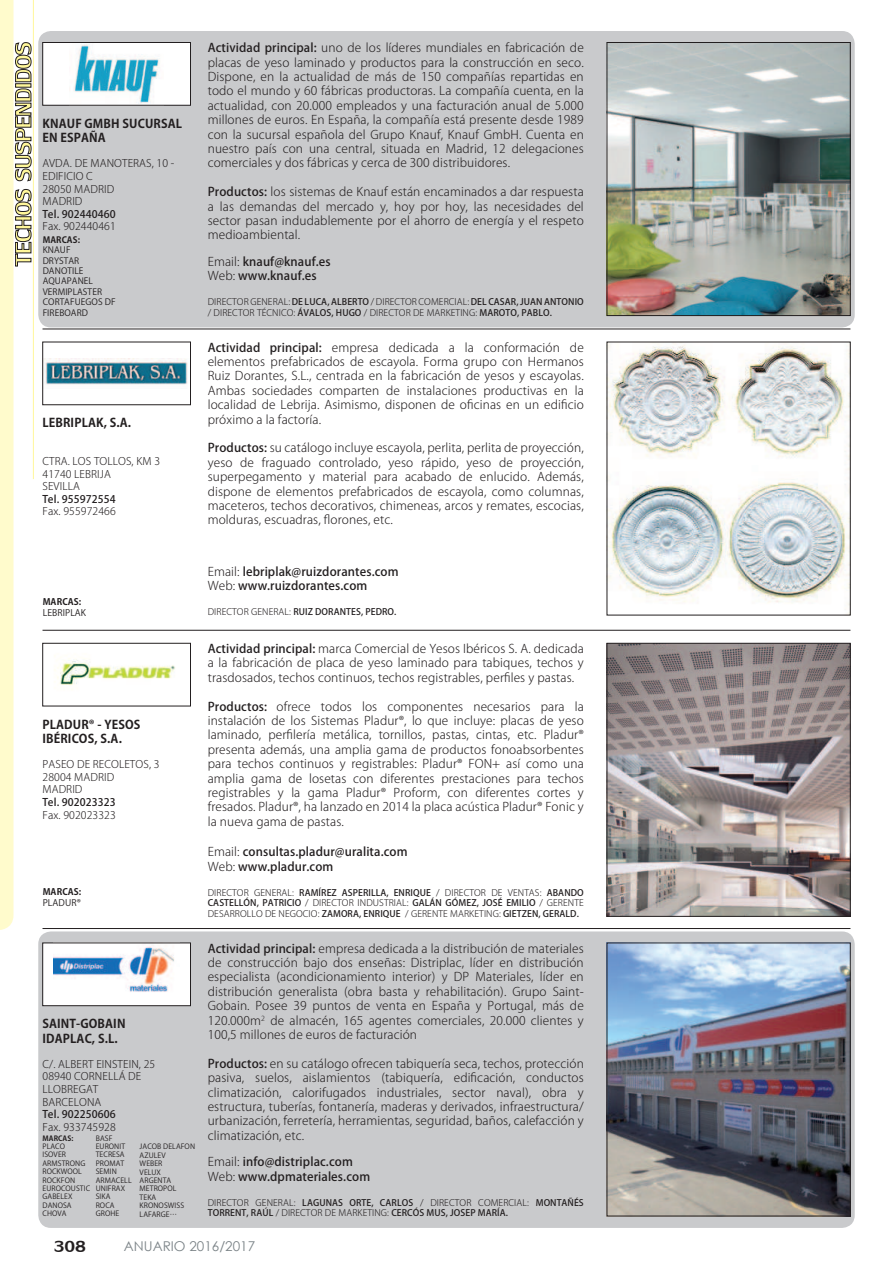
<style>
.page{position:relative;width:893px;height:1263px;background:#fff}
.page>*{position:absolute;margin:0;border:0;box-sizing:border-box;transform-origin:0 0}
.t1{font:24px "Lily UPC";color:#231f20}
.t2{font:13.5px "Century Gothic";color:#7b8387}
.t3{font:300 12px/14.4px "Koz Go Pro";letter-spacing:.01em;color:#231f20;text-align:justify}
.t4{font:500 12px/14.4px "Koz Go Pro";letter-spacing:.01em;color:#231f20}
.t5{font:700 12px/14.4px "Koz Go Pro";letter-spacing:.01em;color:#231f20}
.t6{font:300 10.5px/12.6px "Koz Go Pro";letter-spacing:.01em;color:#231f20}
.t7{font:500 10.5px "Koz Go Pro";letter-spacing:.01em;color:#231f20}
.t8{font:300 9px/10.5px "Koz Go Pro";letter-spacing:.01em;color:#231f20;text-align:justify}
.t9{font:500 9px/10.5px "Koz Go Pro";letter-spacing:.01em;color:#231f20}
.t10{font:9px "Koz Go Pro";letter-spacing:.01em;color:#231f20}
.t11{font:700 9px "Koz Go Pro";letter-spacing:.01em;color:#231f20}
.t12{font:8.7px/10.5px "Koz Go Pro";letter-spacing:.01em;color:#231f20}
.t13{font:700 8.7px "Koz Go Pro";letter-spacing:.01em;color:#231f20}
.t14{font:7.2px/8.4px "Koz Go Pro";letter-spacing:.01em;color:#231f20}
.t15{font:700 7.2px "Koz Go Pro";letter-spacing:.01em;color:#231f20}
.s1{font-weight:500}
.s2{font-weight:300}
</style>
<div class="page">
<div style="left:38px;top:931px;width:817px;height:297px;background:#c9cacc;border-radius:13px"></div>
<hr style="left:43px;top:928px;width:807px;height:1px;background:#231f20">
<hr style="left:43px;top:630px;width:807px;height:1px;background:#231f20">
<img style="left:609px;top:645px;width:239px;height:269px">
<div style="left:607px;top:643px;width:243px;height:273px;border:1px solid #231f20"></div>
<img style="left:54px;top:658px;width:121px;height:28px">
<div style="left:43px;top:643px;width:148px;height:63px;border:1px solid #231f20"></div>
<img style="left:609px;top:945px;width:239px;height:269px">
<div style="left:43px;top:943px;width:147px;height:63px;background:#fff"></div>
<img style="left:53px;top:945px;width:122px;height:47px">
<div style="left:43px;top:943px;width:148px;height:63px;border:1px solid #231f20"></div>
<hr style="left:33px;top:0;width:1px;height:479px;background:#fff79a">
<svg style="left:0;top:0;width:31px;height:930px"></svg>
<div style="left:38px;top:31px;width:817px;height:296px;background:#c9cacc;border-radius:13px"></div>
<hr style="left:43px;top:329px;width:807px;height:1px;background:#231f20">
<img style="left:609px;top:44px;width:239px;height:270px">
<div style="left:607px;top:42px;width:243px;height:274px;border:1px solid #231f20"></div>
<div style="left:43px;top:42px;width:147px;height:63px;background:#fff"></div>
<img style="left:74px;top:44px;width:86px;height:59px">
<div style="left:43px;top:42px;width:148px;height:63px;border:1px solid #231f20"></div>
<img style="left:609px;top:344px;width:239px;height:261px">
<img style="left:45px;top:359px;width:143px;height:26px">
<div style="left:43px;top:342px;width:148px;height:63px;border:1px solid #231f20"></div>
<p class="t5" style="left:43px;top:117px;width:141px">KNAUF GMBH SUCURSAL<br>EN ESPAÑA</p>
<p class="t6" style="left:43px;top:157px;width:133px">AVDA. DE MANOTERAS, 10 -<br>EDIFICIO C<br>28050 MADRID<br>MADRID</p>
<p class="t7" style="left:43px;top:207px;width:75px">Tel. 902440460</p>
<p class="t6" style="left:43px;top:220px;width:75px">Fax. 902440461</p>
<p class="t13" style="left:43px;top:234px;width:39px">MARCAS:</p>
<p class="t12" style="left:43px;top:245px;width:74px">KNAUF<br>DRYSTAR<br>DANOTILE<br>AQUAPANEL<br>VERMIPLASTER<br>CORTAFUEGOS DF<br>FIREBOARD</p>
<p class="t5" style="left:43px;top:416px;width:90px">LEBRIPLAK, S.A.</p>
<p class="t6" style="left:43px;top:455px;width:119px">CTRA. LOS TOLLOS, KM 3<br>41740 LEBRIJA<br>SEVILLA</p>
<p class="t7" style="left:43px;top:492px;width:75px">Tel. 955972554</p>
<p class="t6" style="left:43px;top:505px;width:75px">Fax. 955972466</p>
<p class="t3" style="left:208px;top:41px;width:378px"><span class="s1">Actividad principal:</span> uno de los líderes mundiales en fabricación de placas de yeso laminado y productos para la construcción en seco.<br>Dispone, en la actualidad de más de 150 compañías repartidas en todo el mundo y 60 fábricas productoras. La compañía cuenta, en la actualidad, con 20.000 empleados y una facturación anual de 5.000 millones de euros. En España, la compañía está presente desde 1989 con la sucursal española del Grupo Knauf, Knauf GmbH. Cuenta en nuestro país con una central, situada en Madrid, 12 delegaciones comerciales y dos fábricas y cerca de 300 distribuidores.</p>
<p class="t3" style="left:208px;top:185px;width:378px"><span class="s1">Productos:</span> los sistemas de Knauf están encaminados a dar respuesta a las demandas del mercado y, hoy por hoy, las necesidades del sector pasan indudablemente por el ahorro de energía y el respeto medioambiental.</p>
<p class="t4" style="left:208px;top:255px;width:124px"><span class="s2">Email:</span> knauf@knauf.es<br><span class="s2">Web:</span> www.knauf.es</p>
<p class="t8" style="left:208px;top:297px;width:378px">DIRECTOR GENERAL: <span class="s1">DE LUCA, ALBERTO</span> / DIRECTOR COMERCIAL: <span class="s1">DEL CASAR, JUAN ANTONIO </span>/ DIRECTOR TÉCNICO: <span class="s1">ÁVALOS, HUGO</span> / DIRECTOR DE MARKETING: <span class="s1">MAROTO, PABLO.</span></p>
<p class="t3" style="left:208px;top:340px;width:378px"><span class="s1">Actividad principal:</span> empresa dedicada a la conformación de elementos prefabricados de escayola. Forma grupo con Hermanos Ruiz Dorantes, S.L., centrada en la fabricación de yesos y escayolas.<br>Ambas sociedades comparten de instalaciones productivas en la localidad de Lebrija. Asimismo, disponen de o昀椀cinas en un edi昀椀cio próximo a la factoría.</p>
<p class="t3" style="left:208px;top:441px;width:378px"><span class="s1">Productos:</span> su catálogo incluye escayola, perlita, perlita de proyección, yeso de fraguado controlado, yeso rápido, yeso de proyección, superpegamento y material para acabado de enlucido. Además, dispone de elementos prefabricados de escayola, como columnas, maceteros, techos decorativos, chimeneas, arcos y remates, escocias, molduras, escuadras, 昀氀orones, etc.</p>
<p class="t11" style="left:43px;top:596px;width:40px">MARCAS:</p>
<p class="t10" style="left:43px;top:606px;width:45px">LEBRIPLAK</p>
<p class="t5" style="left:43px;top:718px;width:99px">PLADUR® - YESOS<br>IBÉRICOS, S.A.</p>
<p class="t6" style="left:43px;top:758px;width:119px">PASEO DE RECOLETOS, 3<br>28004 MADRID<br>MADRID</p>
<p class="t7" style="left:43px;top:795px;width:75px">Tel. 902023323</p>
<p class="t6" style="left:43px;top:808px;width:75px">Fax. 902023323</p>
<p class="t11" style="left:43px;top:886px;width:40px">MARCAS:</p>
<p class="t10" style="left:43px;top:897px;width:40px">PLADUR®</p>
<p class="t5" style="left:43px;top:1017px;width:85px">SAINT-GOBAIN<br>IDAPLAC, S.L.</p>
<p class="t6" style="left:43px;top:1058px;width:114px">C/. ALBERT EINSTEIN, 25<br>08940 CORNELLÁ DE<br>LLOBREGAT<br>BARCELONA</p>
<p class="t7" style="left:43px;top:1107px;width:75px">Tel. 902250606</p>
<p class="t6" style="left:43px;top:1121px;width:75px">Fax. 933745928</p>
<p class="t15" style="left:43px;top:1133px;width:32px">MARCAS:</p>
<p class="t14" style="left:43px;top:1142px;width:49px">PLACO<br>ISOVER<br>ARMSTRONG<br>ROCKWOOL<br>ROCKFON<br>EUROCOUSTIC<br>GABELEX<br>DANOSA<br>CHOVA</p>
<p class="t14" style="left:96px;top:1134px;width:37px">BASF<br>EURONIT<br>TECRESA<br>PROMAT<br>SEMIN<br>ARMACELL<br>UNIFRAX<br>SIKA<br>ROCA<br>GROHE</p>
<p class="t14" style="left:140px;top:1143px;width:57px">JACOB DELAFON<br>AZULEV<br>WEBER<br>VELUX<br>ARGENTA<br>METROPOL<br>TEKA<br>KRONOSWISS<br>LAFARGE…</p>
<p class="t4" style="left:208px;top:565px;width:192px"><span class="s2">Email:</span> lebriplak@ruizdorantes.com<br><span class="s2">Web:</span> www.ruizdorantes.com</p>
<p class="t9" style="left:208px;top:607px;width:190px"><span class="s2">DIRECTOR GENERAL:</span> RUIZ DORANTES, PEDRO.</p>
<p class="t3" style="left:208px;top:641px;width:378px"><span class="s1">Actividad principal:</span> marca Comercial de Yesos Ibéricos S. A. dedicada a la fabricación de placa de yeso laminado para tabiques, techos y trasdosados, techos continuos, techos registrables, per昀椀les y pastas.</p>
<p class="t3" style="left:208px;top:699px;width:378px"><span class="s1">Productos:</span> ofrece todos los componentes necesarios para la instalación de los Sistemas Pladur®, lo que incluye: placas de yeso laminado, per昀椀lería metálica, tornillos, pastas, cintas, etc. Pladur® presenta además, una amplia gama de productos fonoabsorbentes para techos continuos y registrables: Pladur® FON+ así como una amplia gama de losetas con diferentes prestaciones para techos registrables y la gama Pladur® Proform, con diferentes cortes y fresados. Pladur®, ha lanzado en 2014 la placa acústica Pladur® Fonic y la nueva gama de pastas.</p>
<p class="t4" style="left:208px;top:845px;width:201px"><span class="s2">Email:</span> consultas.pladur@uralita.com<br><span class="s2">Web:</span> www.pladur.com</p>
<p class="t8" style="left:208px;top:887px;width:378px">DIRECTOR GENERAL: <span class="s1">RAMÍREZ ASPERILLA, ENRIQUE</span> / DIRECTOR DE VENTAS: <span class="s1">ABANDO CASTELLÓN, PATRICIO</span> / DIRECTOR INDUSTRIAL: <span class="s1">GALÁN GÓMEZ, JOSÉ EMILIO</span> / GERENTE DESARROLLO DE NEGOCIO: <span class="s1">ZAMORA, ENRIQUE</span> / GERENTE MARKETING: <span class="s1">GIETZEN, GERALD.</span></p>
<p class="t3" style="left:208px;top:941px;width:378px"><span class="s1">Actividad principal:</span> empresa dedicada a la distribución de materiales de construcción bajo dos enseñas: Distriplac, líder en distribución especialista (acondicionamiento interior) y DP Materiales, líder en distribución generalista (obra basta y rehabilitación). Grupo Saint-Gobain. Posee 39 puntos de venta en España y Portugal, más de 120.000m<sup>2</sup> de almacén, 165 agentes comerciales, 20.000 clientes y 100,5 millones de euros de facturación</p>
<p class="t3" style="left:208px;top:1056px;width:378px"><span class="s1">Productos:</span> en su catálogo ofrecen tabiquería seca, techos, protección pasiva, suelos, aislamientos (tabiquería, edi昀椀cación, conductos climatización, calorifugados industriales, sector naval), obra y estructura, tuberías, fontanería, maderas y derivados, infraestructura/ urbanización, ferretería, herramientas, seguridad, baños, calefacción y climatización, etc.</p>
<p class="t4" style="left:208px;top:1155px;width:164px"><span class="s2">Email:</span> info@distriplac.com<br><span class="s2">Web:</span> www.dpmateriales.com</p>
<p class="t9" style="left:208px;top:1197px;width:378px"><span class="s2">DIRECTOR GENERAL:</span> LAGUNAS ORTE, CARLOS <span class="s2">/ DIRECTOR COMERCIAL:</span> MONTAÑÉS<br>TORRENT, RAÚL <span class="s2">/ DIRECTOR DE MARKETING:</span> CERCÓS MUS, JOSEP MARÍA.</p>
<h1 class="t1" style="left:54px;top:1229px;width:34px">308</h1>
<p class="t2" style="left:124px;top:1241px;width:133px">ANUARIO 2016/2017</p>
</div>
